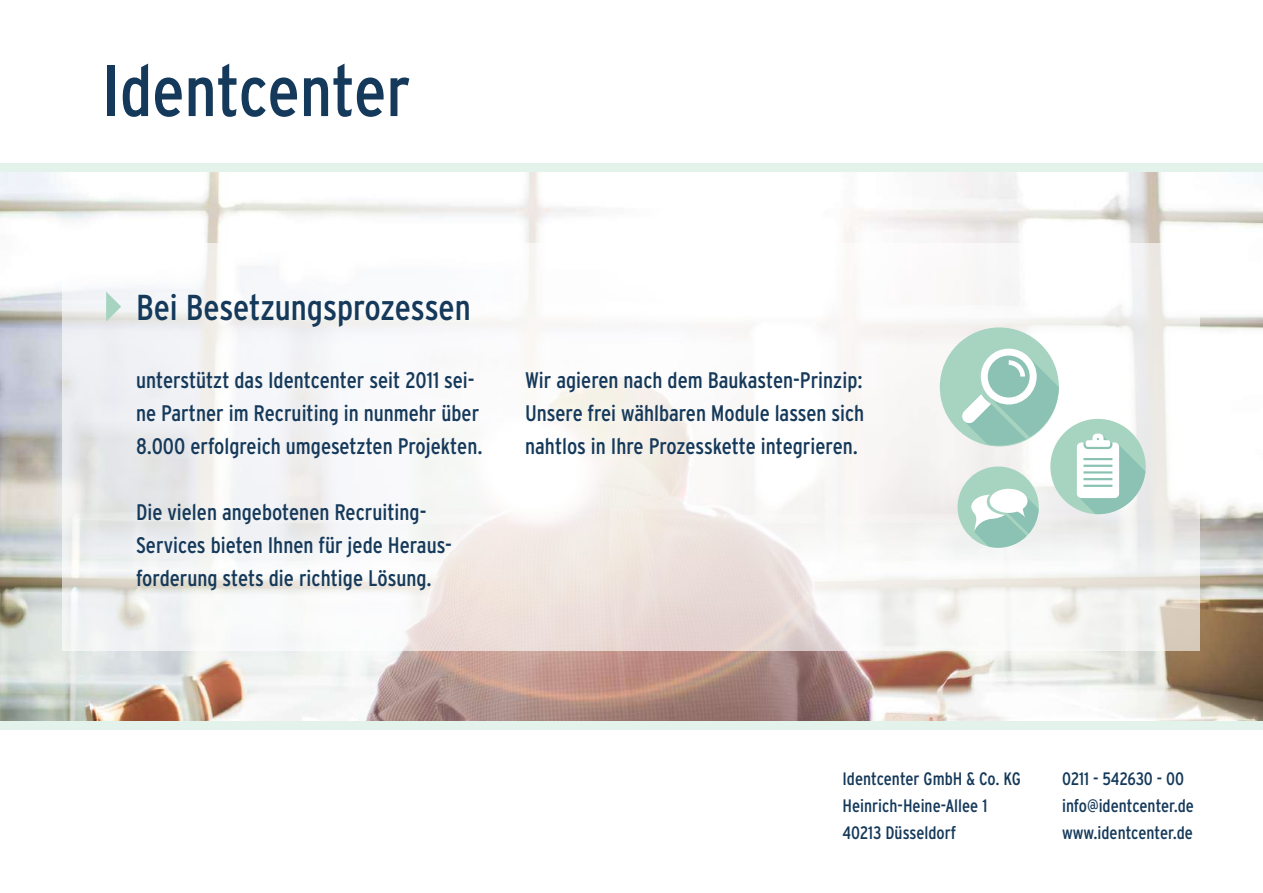
<style>
.page{position:relative;width:1263px;height:893px;background:#fff}
.page>*{position:absolute;margin:0;border:0;box-sizing:border-box;transform-origin:0 0}
.t1{font:condensed 72px "Interstate";color:#15395a}
.t2{font:condensed 36px "Interstate";letter-spacing:-.005em;color:#15395a}
.t3{font:condensed 22.5px/33px "Interstate";color:#15395a}
.t4{font:condensed 18px/27px "Interstate";color:#15395a}
</style>
<div class="page">
<img style="left:0;top:172px;width:1263px;height:549px">
<div style="left:0;top:164px;width:1263px;height:8px;background:#e4f2ec"></div>
<div style="left:0;top:721px;width:1263px;height:8px;background:#e4f2ec"></div>
<svg style="left:63px;top:243px;width:1137px;height:407px"></svg>
<svg style="left:106px;top:292px;width:15px;height:30px"></svg>
<div style="left:940px;top:327px;width:119px;height:119px;background:#a6d4c0;border-radius:50%"></div>
<svg style="left:961px;top:349px;width:99px;height:96px"></svg>
<div style="left:1050px;top:419px;width:96px;height:95px;background:#a6d4c0;border-radius:50%"></div>
<svg style="left:1077px;top:433px;width:68px;height:81px"></svg>
<div style="left:957px;top:466px;width:82px;height:82px;background:#a6d4c0;border-radius:50%"></div>
<svg style="left:971px;top:489px;width:68px;height:59px"></svg>
<h1 class="t1" style="left:102px;top:47px;width:310px">Identcenter</h1>
<h2 class="t2" style="left:136px;top:286px;width:336px">Bei Besetzungsprozessen</h2>
<p class="t3" style="left:136px;top:364px;width:348px">unterstützt das Identcenter seit 2011 sei&shy;ne Partner im Recruiting in nunmehr über<br>8.000 erfolgreich umgesetzten Projekten.</p>
<p class="t3" style="left:136px;top:496px;width:317px">Die vielen angebotenen Recruiting-<br>Services bieten Ihnen für jede Heraus&shy;forderung stets die richtige Lösung.</p>
<p class="t3" style="left:525px;top:364px;width:341px;text-align:justify">Wir agieren nach dem Baukasten-Prinzip:<br>Unsere frei wählbaren Module lassen sich nahtlos in Ihre Prozesskette integrieren.</p>
<p class="t4" style="left:842px;top:765px;width:180px">Identcenter GmbH &amp; Co. KG<br>Heinrich-Heine-Allee 1<br>40213 Düsseldorf</p>
<p class="t4" style="left:1062px;top:765px;width:133px">0211 - 542630 - 00 info@identcenter.de www.identcenter.de</p>
</div>
